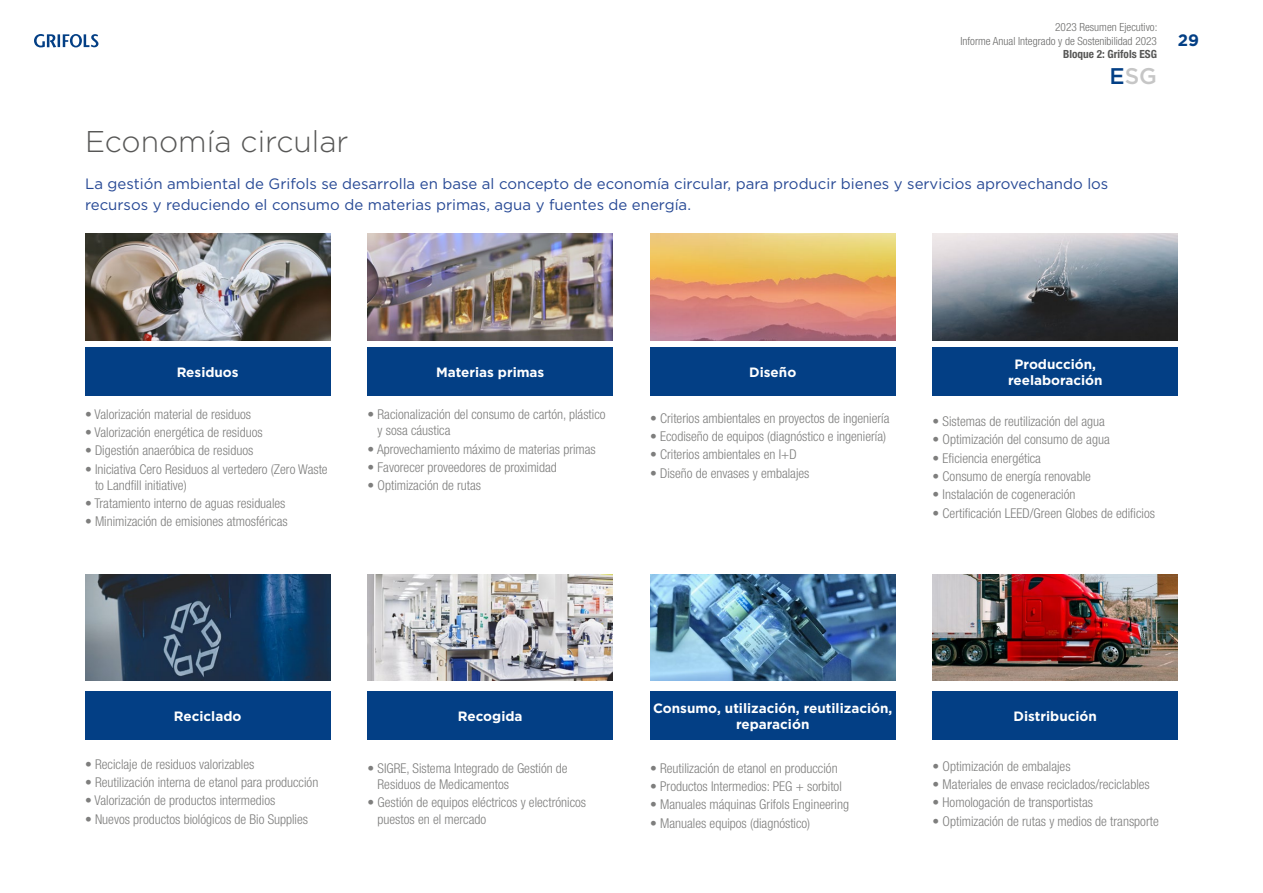
<style>
.page{position:relative;width:1263px;height:893px;background:#fff}
.page>*{position:absolute;margin:0;border:0;box-sizing:border-box;transform-origin:0 0}
.t1{font:300 30px "Gotham";color:#575756}
.t2{font:500 22.65px "Gotham";color:#c6c6c6}
.t3{font:700 16.5px "Gotham";color:#033f85}
.t4{font:15px/21px "Gotham";color:#274995}
.t5{font:300 condensed 13.5px/16.2px "Helvetica Neue LT Pro";color:#7e7e7d}
.t6{font:700 13.5px/16.2px "Gotham";color:#fff;text-align:center}
.t7{font:300 condensed 11.25px/13.5px "Helvetica Neue LT Pro";color:#6b6b6a;text-align:right}
.t8{font:700 condensed 11.25px "Helvetica Neue LT Pro";color:#575756}
.s1{color:#033f85}
</style>
<div class="page">
<svg style="left:34px;top:34px;width:64px;height:13px"></svg>
<div style="left:85px;top:347px;width:245px;height:49px;background:#033f85"></div>
<div style="left:85px;top:691px;width:245px;height:49px;background:#033f85"></div>
<div style="left:368px;top:347px;width:245px;height:49px;background:#033f85"></div>
<div style="left:368px;top:691px;width:245px;height:49px;background:#033f85"></div>
<div style="left:650px;top:347px;width:245px;height:49px;background:#033f85"></div>
<div style="left:650px;top:691px;width:245px;height:49px;background:#033f85"></div>
<div style="left:933px;top:347px;width:245px;height:49px;background:#033f85"></div>
<div style="left:933px;top:691px;width:245px;height:49px;background:#033f85"></div>
<img style="left:933px;top:574px;width:245px;height:106px">
<img style="left:933px;top:234px;width:245px;height:106px">
<img style="left:650px;top:574px;width:245px;height:106px">
<img style="left:650px;top:234px;width:245px;height:106px">
<img style="left:368px;top:574px;width:245px;height:106px">
<img style="left:368px;top:234px;width:245px;height:106px">
<img style="left:85px;top:574px;width:245px;height:106px">
<img style="left:85px;top:234px;width:245px;height:106px">
<p class="t7" style="left:960px;top:21px;width:198px">2023 Resumen Ejecutivo:<br>Informe Anual Integrado y de Sostenibilidad 2023</p>
<p class="t8" style="left:1063px;top:48px;width:95px">Bloque 2: Grifols ESG</p>
<h2 class="t2" style="left:1109px;top:61px;width:49px"><span class="s1">E</span>SG</h2>
<h1 class="t1" style="left:85px;top:122px;width:265px">Economía circular</h1>
<p class="t4" style="left:85px;top:173px;width:1025px">La gestión ambiental de Grifols se desarrolla en base al concepto de economía circular, para producir bienes y servicios aprovechando los recursos y reduciendo el consumo de materias primas, agua y fuentes de energía.</p>
<p class="t3" style="left:1178px;top:29px;width:23px">29</p>
<p class="t6" style="left:177px;top:364px;width:64px">Residuos</p>
<p class="t5" style="left:85px;top:406px;width:168px">• Valorización material de residuos</p>
<p class="t5" style="left:85px;top:424px;width:179px">• Valorización energética de residuos</p>
<p class="t5" style="left:85px;top:442px;width:170px">• Digestión anaeróbica de residuos</p>
<p class="t5" style="left:95px;top:461px;width:234px;text-indent:-10px">• Iniciativa Cero Residuos al vertedero (Zero Waste to Landfill initiative)</p>
<p class="t5" style="left:85px;top:495px;width:202px">• Tratamiento interno de aguas residuales</p>
<p class="t5" style="left:85px;top:513px;width:204px">• Minimización de emisiones atmosféricas</p>
<p class="t6" style="left:436px;top:364px;width:110px">Materias primas</p>
<p class="t5" style="left:378px;top:406px;width:230px;text-indent:-10px">• Racionalización del consumo de cartón, plástico y sosa cáustica</p>
<p class="t5" style="left:368px;top:441px;width:230px">• Aprovechamiento máximo de materias primas</p>
<p class="t5" style="left:368px;top:459px;width:191px">• Favorecer proveedores de proximidad</p>
<p class="t5" style="left:368px;top:477px;width:115px">• Optimización de rutas</p>
<p class="t6" style="left:749px;top:364px;width:49px">Diseño</p>
<p class="t5" style="left:650px;top:410px;width:241px">• Criterios ambientales en proyectos de ingeniería</p>
<p class="t5" style="left:650px;top:428px;width:238px">• Ecodiseño de equipos (diagnóstico e ingeniería)</p>
<p class="t5" style="left:650px;top:446px;width:148px">• Criterios ambientales en I+D</p>
<p class="t5" style="left:650px;top:465px;width:161px">• Diseño de envases y embalajes</p>
<p class="t6" style="left:1008px;top:356px;width:96px">Producción, reelaboración</p>
<p class="t5" style="left:933px;top:413px;width:174px">• Sistemas de reutilización del agua</p>
<p class="t5" style="left:933px;top:431px;width:179px">• Optimización del consumo de agua</p>
<p class="t5" style="left:933px;top:450px;width:110px">• Eficiencia energética</p>
<p class="t5" style="left:933px;top:468px;width:160px">• Consumo de energía renovable</p>
<p class="t5" style="left:933px;top:486px;width:144px">• Instalación de cogeneración</p>
<p class="t5" style="left:933px;top:505px;width:224px">• Certificación LEED/Green Globes de edificios</p>
<p class="t6" style="left:174px;top:708px;width:69px">Reciclado</p>
<p class="t5" style="left:85px;top:756px;width:171px">• Reciclaje de residuos valorizables</p>
<p class="t5" style="left:85px;top:774px;width:235px">• Reutilización interna de etanol para producción</p>
<p class="t5" style="left:85px;top:792px;width:192px">• Valorización de productos intermedios</p>
<p class="t5" style="left:85px;top:811px;width:225px">• Nuevos productos biológicos de Bio Supplies</p>
<p class="t6" style="left:458px;top:708px;width:66px">Recogida</p>
<p class="t5" style="left:378px;top:760px;width:192px;text-indent:-10px">• SIGRE, Sistema Integrado de Gestión de<br>Residuos de Medicamentos</p>
<p class="t5" style="left:378px;top:794px;width:210px;text-indent:-10px">• Gestión de equipos eléctricos y electrónicos puestos en el mercado</p>
<p class="t6" style="left:653px;top:700px;width:241px">Consumo, utilización, reutilización, reparación</p>
<p class="t5" style="left:650px;top:760px;width:189px">• Reutilización de etanol en producción</p>
<p class="t5" style="left:650px;top:778px;width:193px">• Productos Intermedios: PEG + sorbitol</p>
<p class="t5" style="left:650px;top:796px;width:200px">• Manuales máquinas Grifols Engineering</p>
<p class="t5" style="left:650px;top:815px;width:162px">• Manuales equipos (diagnóstico)</p>
<p class="t6" style="left:1014px;top:708px;width:85px">Distribución</p>
<p class="t5" style="left:933px;top:758px;width:139px">• Optimización de embalajes</p>
<p class="t5" style="left:933px;top:776px;width:219px">• Materiales de envase reciclados/reciclables</p>
<p class="t5" style="left:933px;top:794px;width:162px">• Homologación de transportistas</p>
<p class="t5" style="left:933px;top:813px;width:228px">• Optimización de rutas y medios de transporte</p>
</div>
